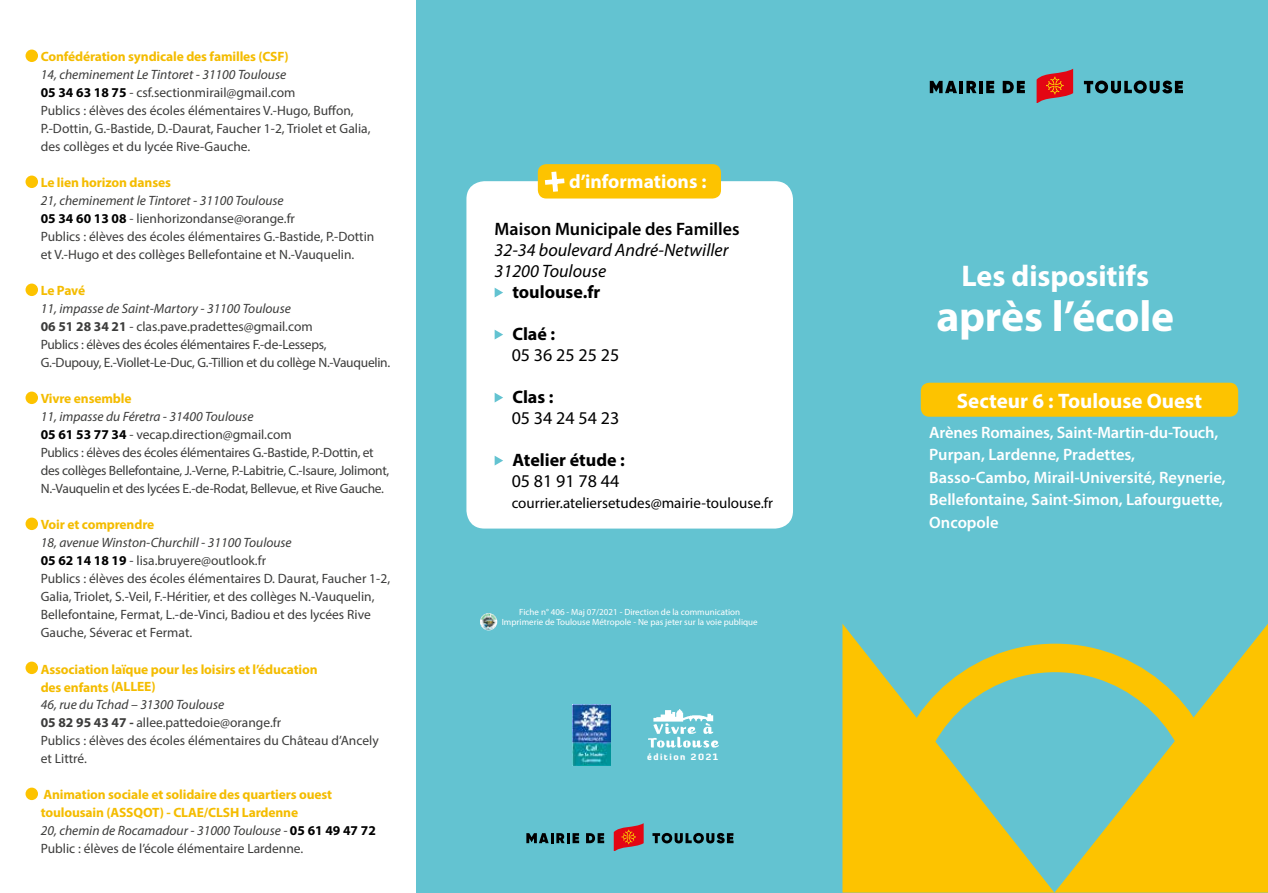
<style>
.page{position:relative;width:1268px;height:893px;background:#fff}
.page>*{position:absolute;margin:0;border:0;box-sizing:border-box;transform-origin:0 0}
.t1{font:700 43.5px "Myriad Pro";letter-spacing:-.005em;color:#fff}
.t2{font:700 30px "Myriad Pro";letter-spacing:-.005em;color:#fff}
.t3{font:700 21px "Myriad Pro";color:#fff}
.t4{font:700 19.5px "Myriad Pro";color:#fff}
.t5{font:italic 18px/21px "Myriad Pro";color:#000}
.t6{font:700 18px "Myriad Pro";color:#000}
.t7{font:18px "Myriad Pro";color:#000}
.t8{font:600 18px "Myriad Pro";color:#000}
.t9{font:600 16.5px/22.5px "Myriad Pro";color:#fff}
.t10{font:15px "Myriad Pro";color:#000}
.t11{font:13.5px/18px "Myriad Pro";color:#3c3c3b}
.t12{font:13.5px/18px "Myriad Pro";letter-spacing:-.02em;color:#3c3c3b}
.t13{font:700 13.5px/18px "Myriad Pro";letter-spacing:-.01em;color:#f4bc00}
.t14{font:9px/10.5px "Myriad Pro";color:#fff;text-align:center}
.t15{font:900 8.7px "Diavlo";letter-spacing:.17em;color:#fff}
.s1{font-style:italic}
.s2{font-weight:700;color:#000}
.s3{font-weight:700}
.s4{font-weight:400;font-style:italic;color:#3c3c3b}
.s5{color:#000}
.s6{font-weight:400;color:#3c3c3b}
</style>
<div class="page">
<div style="left:417px;top:0;width:850px;height:893px;background:#63c3d1"></div>
<svg style="left:1036px;top:69px;width:36px;height:33px"></svg>
<svg style="left:929px;top:81px;width:47px;height:12px"></svg>
<svg style="left:979px;top:81px;width:3px;height:12px"></svg>
<svg style="left:986px;top:81px;width:8px;height:12px"></svg>
<svg style="left:1002px;top:81px;width:22px;height:12px"></svg>
<svg style="left:1083px;top:81px;width:99px;height:12px"></svg>
<svg style="left:613px;top:823px;width:30px;height:27px"></svg>
<svg style="left:526px;top:833px;width:53px;height:10px"></svg>
<svg style="left:586px;top:833px;width:18px;height:10px"></svg>
<svg style="left:652px;top:833px;width:81px;height:10px"></svg>
<div style="left:920px;top:383px;width:317px;height:34px;background:#fdc300;border-radius:9px"></div>
<div style="left:466px;top:181px;width:326px;height:348px;background:#fff;border-radius:18px"></div>
<svg style="left:494px;top:288px;width:9px;height:9px"></svg>
<svg style="left:494px;top:330px;width:9px;height:9px"></svg>
<svg style="left:494px;top:393px;width:9px;height:9px"></svg>
<svg style="left:494px;top:456px;width:9px;height:9px"></svg>
<div style="left:26px;top:50px;width:12px;height:12px;background:#fdc300;border-radius:50%"></div>
<div style="left:26px;top:176px;width:12px;height:12px;background:#fdc300;border-radius:50%"></div>
<div style="left:26px;top:284px;width:12px;height:12px;background:#fdc300;border-radius:50%"></div>
<div style="left:26px;top:392px;width:12px;height:12px;background:#fdc300;border-radius:50%"></div>
<div style="left:26px;top:518px;width:12px;height:12px;background:#fdc300;border-radius:50%"></div>
<div style="left:26px;top:662px;width:12px;height:12px;background:#fdc300;border-radius:50%"></div>
<div style="left:26px;top:788px;width:12px;height:12px;background:#fdc300;border-radius:50%"></div>
<div style="left:537px;top:164px;width:183px;height:35px;background:#fdc300;border-radius:9px"></div>
<svg style="left:544px;top:171px;width:21px;height:21px"></svg>
<img style="left:573px;top:705px;width:37px;height:60px">
<img style="left:480px;top:613px;width:17px;height:17px">
<svg style="left:842px;top:624px;width:212px;height:269px;background:#e4c321"></svg>
<svg style="left:1054px;top:625px;width:213px;height:268px;background:#e7c31d"></svg>
<svg style="left:874px;top:629px;width:361px;height:210px"></svg>
<img style="left:648px;top:710px;width:70px;height:38px">
<p class="t13" style="left:41px;top:47px;width:249px">Confédération syndicale des familles (CSF)</p>
<p class="t11" style="left:41px;top:65px;width:331px"><span class="s1">14, cheminement Le Tintoret - 31100 Toulouse<br></span><span class="s2">05 34 63 18 75</span> - csf.sectionmirail@gmail.com<br>Publics : élèves des écoles élémentaires V.-Hugo, Buffon, P.-Dottin, G.-Bastide, D.-Daurat, Faucher 1-2, Triolet et Galia, des collèges et du lycée Rive-Gauche.</p>
<p class="t13" style="left:41px;top:173px;width:132px">Le lien horizon danses</p>
<p class="t11" style="left:41px;top:191px;width:335px"><span class="s1">21, cheminement le Tintoret - 31100 Toulouse<br></span><span class="s2">05 34 60 13 08</span> - lienhorizondanse@orange.fr<br>Publics : élèves des écoles élémentaires G.-Bastide, P.-Dottin et V.-Hugo et des collèges Bellefontaine et N.-Vauquelin.</p>
<p class="t13" style="left:41px;top:281px;width:46px">Le Pavé</p>
<p class="t12" style="left:41px;top:299px;width:351px"><span class="s1">11, impasse de Saint-Martory - 31100 Toulouse<br></span><span class="s3">06 51 28 34 21</span> - clas.pave.pradettes@gmail.com<br>Publics : élèves des écoles élémentaires F.-de-Lesseps, G.-Dupouy, E.-Viollet-Le-Duc, G.-Tillion et du collège N.-Vauquelin.</p>
<p class="t13" style="left:41px;top:389px;width:92px">Vivre ensemble</p>
<p class="t12" style="left:41px;top:407px;width:350px"><span class="s1">11, impasse du Féretra - 31400 Toulouse<br></span><span class="s2">05 61 53 77 34</span> - vecap.direction@gmail.com<br>Publics : élèves des écoles élémentaires G.-Bastide, P.-Dottin, et des collèges Bellefontaine, J.-Verne, P.-Labitrie, C.-Isaure, Jolimont, N.-Vauquelin et des lycées E.-de-Rodat, Bellevue, et Rive Gauche.</p>
<p class="t13" style="left:41px;top:515px;width:115px">Voir et comprendre</p>
<p class="t11" style="left:41px;top:533px;width:351px"><span class="s1">18, avenue Winston-Churchill - 31100 Toulouse<br></span><span class="s2">05 62 14 18 19</span> - lisa.bruyere@outlook.fr<br>Publics : élèves des écoles élémentaires D. Daurat, Faucher 1-2, Galia, Triolet, S.-Veil, F.-Héritier, et des collèges N.-Vauquelin, Bellefontaine, Fermat, L.-de-Vinci, Badiou et des lycées Rive Gauche, Séverac et Fermat.</p>
<p class="t13" style="left:41px;top:660px;width:278px">Association laïque pour les loisirs et l’éducation des enfants (ALLEE)</p>
<p class="t11" style="left:41px;top:695px;width:339px"><span class="s1">46, rue du Tchad – 31300 Toulouse<br></span><span class="s3">05 82 95 43 47 -</span> allee.pattedoie@orange.fr<br>Publics : élèves des écoles élémentaires du Château d’Ancely et Littré.</p>
<p class="t13" style="left:41px;top:785px;width:336px">Animation sociale et solidaire des quartiers ouest toulousain (ASSQOT) - CLAE/CLSH Lardenne<br><span class="s4">20, chemin de Rocamadour - 31000 Toulouse -</span> <span class="s5">05 61 49 47 72<br></span><span class="s6">Public : élèves de l’école élémentaire Lardenne.</span></p>
<h3 class="t4" style="left:569px;top:169px;width:139px">d’informations :</h3>
<h3 class="t8" style="left:494px;top:217px;width:246px">Maison Municipale des Familles</h3>
<h3 class="t5" style="left:494px;top:239px;width:235px">32-34 boulevard André-Netwiller<br>31200 Toulouse</h3>
<h3 class="t6" style="left:512px;top:280px;width:89px">toulouse.fr</h3>
<h3 class="t6" style="left:512px;top:322px;width:44px">Claé :</h3>
<h3 class="t7" style="left:511px;top:343px;width:109px">05 36 25 25 25</h3>
<h3 class="t6" style="left:512px;top:385px;width:43px">Clas :</h3>
<h3 class="t7" style="left:511px;top:406px;width:109px">05 34 24 54 23</h3>
<h3 class="t6" style="left:512px;top:448px;width:114px">Atelier étude :</h3>
<h3 class="t7" style="left:511px;top:469px;width:109px">05 81 91 78 44</h3>
<p class="t10" style="left:511px;top:493px;width:263px">courrier.ateliersetudes@mairie-toulouse.fr</p>
<p class="t14" style="left:501px;top:606px;width:257px">Fiche n° 406 - Maj 07/2021 - Direction de la communication<br>Imprimerie de Toulouse Métropole - Ne pas jeter sur la voie publique</p>
<p class="t15" style="left:647px;top:752px;width:72px">édition 2021</p>
<h2 class="t2" style="left:961px;top:256px;width:189px">Les dispositifs</h2>
<h1 class="t1" style="left:936px;top:288px;width:239px">après l’école</h1>
<h3 class="t3" style="left:956px;top:387px;width:246px">Secteur 6 : Toulouse Ouest</h3>
<p class="t9" style="left:929px;top:420px;width:298px">Arènes Romaines, Saint-Martin-du-Touch, Purpan, Lardenne, Pradettes, Basso-Cambo, Mirail-Université, Reynerie, Bellefontaine, Saint-Simon, Lafourguette, Oncopole</p>
</div>
